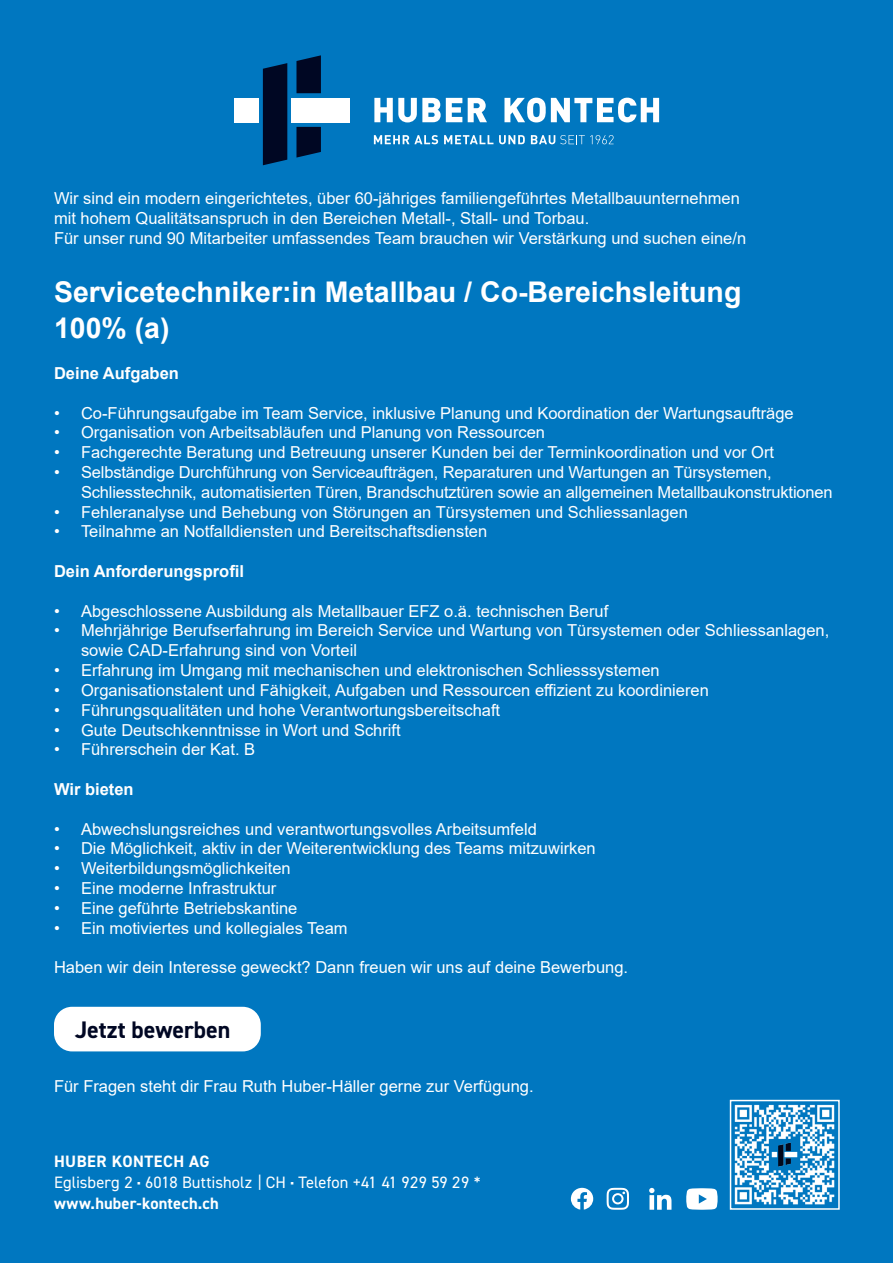
<style>
.page{position:relative;width:893px;height:1263px;background:#0077c0}
.page>*{position:absolute;margin:0;border:0;box-sizing:border-box;transform-origin:0 0}
.t1{font:700 28.5px/36px "Arial";color:#fff}
.t2{font:700 24px "DIN2014";color:#000723}
.t3{font:16.5px/19.8px "Arial";color:#fff}
.lauftext{font:16.5px/21px "DIN2014";letter-spacing:.005em;color:#fff}
.t4{font:700 16.5px "Arial";color:#fff}
.s1{font-weight:700}
</style>
<div class="page">
<svg style="left:374px;top:98px;width:88px;height:24px"></svg>
<svg style="left:468px;top:98px;width:19px;height:24px"></svg>
<svg style="left:504px;top:98px;width:155px;height:24px"></svg>
<div style="left:234px;top:98px;width:24px;height:24px;background:#fff"></div>
<div style="left:292px;top:98px;width:58px;height:24px;background:#fff"></div>
<div style="left:263px;top:63px;width:24px;height:102px;background:#000723"></div>
<svg style="left:296px;top:55px;width:25px;height:38px"></svg>
<svg style="left:296px;top:127px;width:25px;height:31px"></svg>
<svg style="left:374px;top:135px;width:64px;height:9px"></svg>
<svg style="left:444px;top:135px;width:49px;height:9px"></svg>
<svg style="left:499px;top:135px;width:26px;height:9px"></svg>
<svg style="left:531px;top:135px;width:83px;height:9px"></svg>
<img style="left:733px;top:1103px;width:104px;height:104px">
<div style="left:730px;top:1100px;width:110px;height:110px;border:2px solid #fff"></div>
<svg style="left:686px;top:1188px;width:32px;height:22px"></svg>
<svg style="left:607px;top:1188px;width:22px;height:22px"></svg>
<svg style="left:649px;top:1188px;width:22px;height:22px"></svg>
<svg style="left:571px;top:1188px;width:22px;height:21px"></svg>
<div style="left:54px;top:1007px;width:207px;height:44px;background:#fff;border-radius:18px"></div>
<p class="t3" style="left:54px;top:189px;width:687px">Wir sind ein modern eingerichtetes, über 60-jähriges familiengeführtes Metallbauunternehmen mit hohem Qualitätsanspruch in den Bereichen Metall-, Stall- und Torbau.</p>
<p class="t3" style="left:54px;top:228px;width:694px">Für unser rund 90 Mitarbeiter umfassendes Team brauchen wir Verstärkung und suchen eine/n</p>
<p class="t1" style="left:54px;top:274px;width:689px">Servicetechniker:in Metallbau / Co-Bereichsleitung<br>100% (a)</p>
<p class="t4" style="left:54px;top:362px;width:126px">Deine Aufgaben</p>
<p class="t3" style="left:54px;top:403px;width:741px">• Co-Führungsaufgabe im Team Service, inklusive Planung und Koordination der Wartungsaufträge</p>
<p class="t3" style="left:54px;top:423px;width:493px">• Organisation von Arbeitsabläufen und Planung von Ressourcen</p>
<p class="t3" style="left:54px;top:442px;width:722px">• Fachgerechte Beratung und Betreuung unserer Kunden bei der Terminkoordination und vor Ort</p>
<p class="t3" style="left:81px;top:462px;width:753px;text-indent:-27px">• Selbständige Durchführung von Serviceaufträgen, Reparaturen und Wartungen an Türsystemen,<br>Schliesstechnik, automatisierten Türen, Brandschutztüren sowie an allgemeinen Metallbaukonstruktionen</p>
<p class="t3" style="left:54px;top:502px;width:635px">• Fehleranalyse und Behebung von Störungen an Türsystemen und Schliessanlagen</p>
<p class="t3" style="left:54px;top:522px;width:435px">• Teilnahme an Notfalldiensten und Bereitschaftsdiensten</p>
<p class="t4" style="left:54px;top:560px;width:192px">Dein Anforderungsprofil</p>
<p class="t3" style="left:54px;top:601px;width:556px">• Abgeschlossene Ausbildung als Metallbauer EFZ o.ä. technischen Beruf</p>
<p class="t3" style="left:81px;top:621px;width:750px;text-indent:-27px">• Mehrjährige Berufserfahrung im Bereich Service und Wartung von Türsystemen oder Schliessanlagen, sowie CAD-Erfahrung sind von Vorteil</p>
<p class="t3" style="left:54px;top:660px;width:607px">• Erfahrung im Umgang mit mechanischen und elektronischen Schliesssystemen</p>
<p class="t3" style="left:54px;top:680px;width:656px">• Organisationstalent und Fähigkeit, Aufgaben und Ressourcen effizient zu koordinieren</p>
<p class="t3" style="left:54px;top:700px;width:448px">• Führungsqualitäten und hohe Verantwortungsbereitschaft</p>
<p class="t3" style="left:54px;top:720px;width:348px">• Gute Deutschkenntnisse in Wort und Schrift</p>
<p class="t3" style="left:54px;top:739px;width:203px">• Führerschein der Kat. B</p>
<p class="t4" style="left:54px;top:777px;width:81px">Wir bieten</p>
<p class="t3" style="left:54px;top:819px;width:484px">• Abwechslungsreiches und verantwortungsvolles Arbeitsumfeld</p>
<p class="t3" style="left:54px;top:838px;width:543px">• Die Möglichkeit, aktiv in der Weiterentwicklung des Teams mitzuwirken</p>
<p class="t3" style="left:54px;top:858px;width:238px">• Weiterbildungsmöglichkeiten</p>
<p class="t3" style="left:54px;top:878px;width:224px">• Eine moderne Infrastruktur</p>
<p class="t3" style="left:54px;top:898px;width:245px">• Eine geführte Betriebskantine</p>
<p class="t3" style="left:54px;top:918px;width:295px">• Ein motiviertes und kollegiales Team</p>
<p class="t3" style="left:54px;top:957px;width:576px">Haben wir dein Interesse geweckt? Dann freuen wir uns auf deine Bewerbung.</p>
<p class="t2" style="left:75px;top:1014px;width:157px">Jetzt bewerben</p>
<p class="t3" style="left:54px;top:1076px;width:481px">Für Fragen steht dir Frau Ruth Huber-Häller gerne zur Verfügung.</p>
<p class="lauftext" style="left:54px;top:1150px;width:428px"><span class="s1">HUBER KONTECH AG<br></span>Eglisberg 2 <span class="s1">·</span> 6018 Buttisholz | CH <span class="s1">·</span> Telefon +41 41 929 59 29 * <span class="s1">www.huber-kontech.ch</span></p>
</div>
